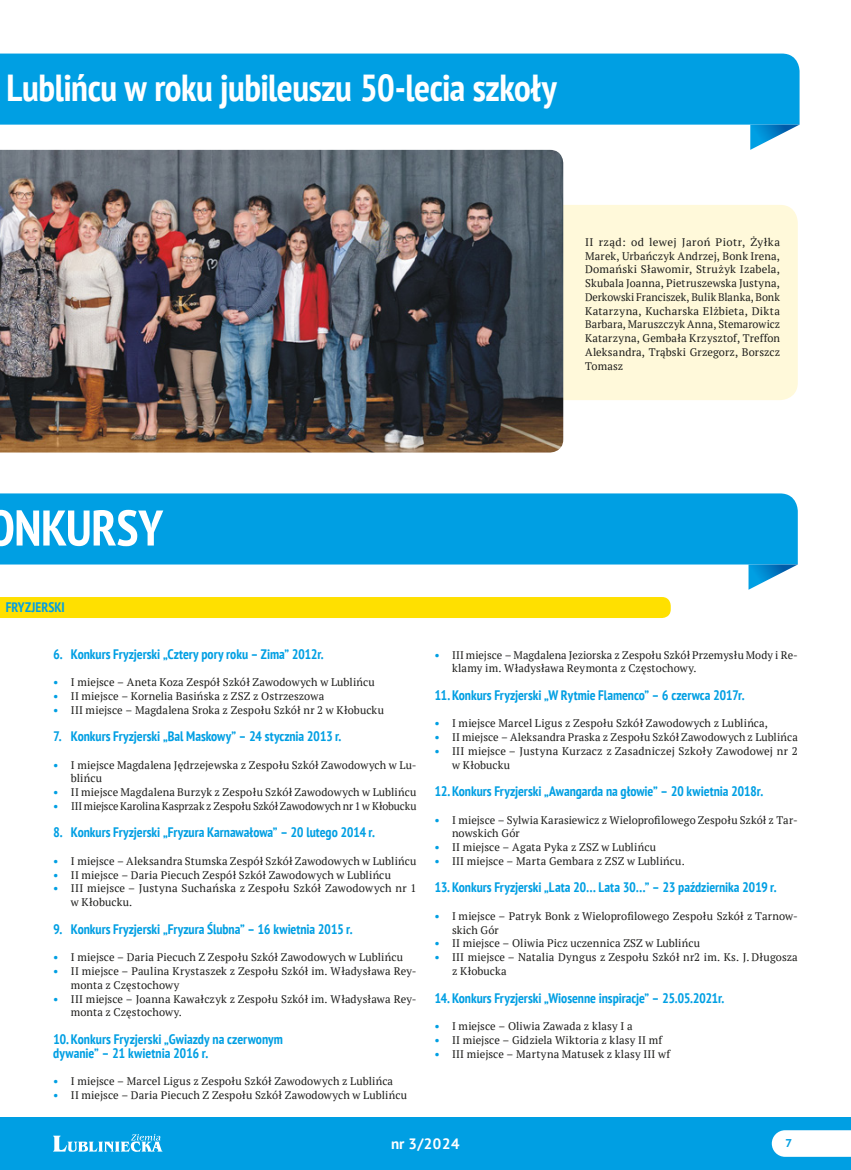
<style>
.page{position:relative;width:851px;height:1170px;background:#fff}
.page>*{position:absolute;margin:0;border:0;box-sizing:border-box;transform-origin:0 0}
.t1{font:700 condensed 50px "PT Sans";letter-spacing:-.005em;color:#fff}
.t2{font:700 condensed 37.5px "PT Sans";letter-spacing:-.01em;color:#fff}
.t3{font:700 15px "PT Sans";color:#fff}
.Paragraph_Style_1{font:700 condensed 13.75px/13.8px "PT Sans";letter-spacing:-.005em;color:#009fe3}
.t4{font:700 11.25px "PT Sans Caption";color:#009fe3}
._1_txt{font:11px/13.8px "PT Serif";letter-spacing:.01em;color:#1d1d1b}
._1_txt-2{font:11px "PT Serif";letter-spacing:-.01em;color:#1d1d1b}
.s1{font-weight:700;color:#009fe3}
</style>
<div class="page">
<div style="left:0;top:597px;width:670px;height:21px;background:#ffe000"></div>
<div style="left:563px;top:205px;width:234px;height:195px;background:#fff9da"></div>
<div style="left:0;top:493px;width:797px;height:71px;background:#009fe3"></div>
<svg style="left:748px;top:564px;width:49px;height:25px"></svg>
<div style="left:0;top:54px;width:799px;height:71px;background:#009fe3"></div>
<svg style="left:750px;top:125px;width:49px;height:25px"></svg>
<img style="left:0;top:150px;width:563px;height:302px">
<div style="left:0;top:1116px;width:850px;height:53px;background:#009fe3"></div>
<svg style="left:771px;top:1130px;width:79px;height:26px;background:#f1f9fd"></svg>
<svg style="left:53px;top:1134px;width:109px;height:17px"></svg>
<h2 class="t2" style="left:7px;top:63px;width:551px">Lublińcu w roku jubileuszu 50-lecia szkoły</h2>
<p class="_1_txt" style="left:585px;top:235px;width:196px;text-align:justify">II rząd: od lewej Jaroń Piotr, Żyłka Marek, Urbańczyk Andrzej, Bonk Irena, Domański Sławomir, Strużyk Izabela, Skubala Joanna, Pietruszewska Justyna, Derkowski Franciszek, Bulik Blanka, Bonk Katarzyna, Kucharska Elżbieta, Dikta Barbara, Maruszczyk Anna, Stemarowicz Katarzyna, Gembała Krzysztof, Treffon Aleksandra, Trąbski Grzegorz, Borszcz Tomasz</p>
<h1 class="t1" style="left:-13px;top:494px;width:177px">ONKURSY</h1>
<p class="Paragraph_Style_1" style="left:6px;top:599px;width:61px">FRYZJERSKI</p>
<p class="Paragraph_Style_1" style="left:53px;top:646px;width:272px">6. Konkurs Fryzjerski „Cztery pory roku – Zima” 2012r.</p>
<p class="_1_txt" style="left:53px;top:675px;width:323px"><span class="s1">•</span> I miejsce – Aneta Koza Zespół Szkół Zawodowych w Lublińcu</p>
<p class="_1_txt" style="left:53px;top:689px;width:272px"><span class="s1">•</span> II miejsce – Kornelia Basińska z ZSZ z Ostrzeszowa</p>
<p class="_1_txt" style="left:53px;top:702px;width:332px"><span class="s1">•</span> III miejsce – Magdalena Sroka z Zespołu Szkół nr 2 w Kłobucku</p>
<p class="Paragraph_Style_1" style="left:53px;top:729px;width:289px">7. Konkurs Fryzjerski „Bal Maskowy” – 24 stycznia 2013 r.</p>
<p class="_1_txt" style="left:71px;top:757px;width:347px;text-indent:-18px"><span class="s1">•</span> I miejsce Magdalena Jędrzejewska z Zespołu Szkół Zawodowych w Lu&shy;blińcu</p>
<p class="_1_txt" style="left:53px;top:785px;width:365px"><span class="s1">•</span> II miejsce Magdalena Burzyk z Zespołu Szkół Zawodowych w Lublińcu</p>
<p class="_1_txt-2" style="left:53px;top:798px;width:365px"><span class="s1">•</span> III miejsce Karolina Kasprzak z Zespołu Szkół Zawodowych nr 1 w Kłobucku</p>
<p class="Paragraph_Style_1" style="left:53px;top:825px;width:323px">8. Konkurs Fryzjerski „Fryzura Karnawałowa” – 20 lutego 2014 r.</p>
<p class="_1_txt" style="left:53px;top:854px;width:365px"><span class="s1">•</span> I miejsce – Aleksandra Stumska Zespół Szkół Zawodowych w Lublińcu</p>
<p class="_1_txt" style="left:53px;top:867px;width:339px"><span class="s1">•</span> II miejsce – Daria Piecuch Zespół Szkół Zawodowych w Lublińcu</p>
<p class="_1_txt" style="left:71px;top:881px;width:347px;text-indent:-18px"><span class="s1">•</span> III miejsce – Justyna Suchańska z Zespołu Szkół Zawodowych nr 1 w Kłobucku.</p>
<p class="Paragraph_Style_1" style="left:53px;top:921px;width:300px">9. Konkurs Fryzjerski „Fryzura Ślubna” – 16 kwietnia 2015 r.</p>
<p class="_1_txt" style="left:53px;top:950px;width:351px"><span class="s1">•</span> I miejsce – Daria Piecuch Z Zespołu Szkół Zawodowych w Lublińcu</p>
<p class="_1_txt" style="left:71px;top:964px;width:347px;text-indent:-18px"><span class="s1">•</span> II miejsce – Paulina Krystaszek z Zespołu Szkół im. Władysława Rey&shy;monta z Częstochowy</p>
<p class="_1_txt" style="left:71px;top:991px;width:347px;text-indent:-18px"><span class="s1">•</span> III miejsce – Joanna Kawałczyk z Zespołu Szkół im. Władysława Rey&shy;monta z Częstochowy.</p>
<p class="Paragraph_Style_1" style="left:53px;top:1031px;width:231px">10. Konkurs Fryzjerski „Gwiazdy na czerwonym dywanie” – 21 kwietnia 2016 r.</p>
<p class="_1_txt" style="left:53px;top:1074px;width:341px"><span class="s1">•</span> I miejsce – Marcel Ligus z Zespołu Szkół Zawodowych z Lublińca</p>
<p class="_1_txt" style="left:53px;top:1087px;width:355px"><span class="s1">•</span> II miejsce – Daria Piecuch Z Zespołu Szkół Zawodowych w Lublińcu</p>
<p class="_1_txt" style="left:452px;top:647px;width:347px;text-indent:-18px"><span class="s1">•</span> III miejsce – Magdalena Jeziorska z Zespołu Szkół Przemysłu Mody i Re&shy;klamy im. Władysława Reymonta z Częstochowy.</p>
<p class="Paragraph_Style_1" style="left:434px;top:687px;width:311px">11. Konkurs Fryzjerski „W Rytmie Flamenco” – 6 czerwca 2017r.</p>
<p class="_1_txt" style="left:434px;top:716px;width:335px"><span class="s1">•</span> I miejsce Marcel Ligus z Zespołu Szkół Zawodowych z Lublińca,</p>
<p class="_1_txt" style="left:434px;top:730px;width:365px"><span class="s1">•</span> II miejsce – Aleksandra Praska z Zespołu Szkół Zawodowych z Lublińca</p>
<p class="_1_txt" style="left:452px;top:744px;width:347px;text-indent:-18px"><span class="s1">•</span> III miejsce – Justyna Kurzacz z Zasadniczej Szkoły Zawodowej nr 2 w Kłobucku</p>
<p class="Paragraph_Style_1" style="left:434px;top:784px;width:330px">12. Konkurs Fryzjerski „Awangarda na głowie” – 20 kwietnia 2018r.</p>
<p class="_1_txt" style="left:452px;top:812px;width:347px;text-indent:-18px"><span class="s1">•</span> I miejsce – Sylwia Karasiewicz z Wieloprofilowego Zespołu Szkół z Tar&shy;nowskich Gór</p>
<p class="_1_txt" style="left:434px;top:840px;width:223px"><span class="s1">•</span> II miejsce – Agata Pyka z ZSZ w Lublińcu</p>
<p class="_1_txt" style="left:434px;top:854px;width:252px"><span class="s1">•</span> III miejsce – Marta Gembara z ZSZ w Lublińcu.</p>
<p class="Paragraph_Style_1" style="left:434px;top:880px;width:343px">13. Konkurs Fryzjerski „Lata 20… Lata 30…” – 23 października 2019 r.</p>
<p class="_1_txt" style="left:452px;top:909px;width:347px;text-indent:-18px"><span class="s1">•</span> I miejsce – Patryk Bonk z Wieloprofilowego Zespołu Szkół z Tarnow&shy;skich Gór</p>
<p class="_1_txt" style="left:434px;top:936px;width:267px"><span class="s1">•</span> II miejsce – Oliwia Picz uczennica ZSZ w Lublińcu</p>
<p class="_1_txt" style="left:452px;top:950px;width:347px;text-indent:-18px"><span class="s1">•</span> III miejsce – Natalia Dyngus z Zespołu Szkół nr2 im. Ks. J. Długosza z Kłobucka</p>
<p class="Paragraph_Style_1" style="left:434px;top:990px;width:291px">14. Konkurs Fryzjerski „Wiosenne inspiracje” – 25.05.2021r.</p>
<p class="_1_txt" style="left:434px;top:1019px;width:200px"><span class="s1">•</span> I miejsce – Oliwia Zawada z klasy I a</p>
<p class="_1_txt" style="left:434px;top:1032px;width:229px"><span class="s1">•</span> II miejsce – Gidziela Wiktoria z klasy II mf</p>
<p class="_1_txt" style="left:434px;top:1046px;width:237px"><span class="s1">•</span> III miejsce – Martyna Matusek z klasy III wf</p>
<h3 class="t3" style="left:391px;top:1133px;width:70px">nr 3/2024</h3>
<p class="t4" style="left:785px;top:1135px;width:9px">7</p>
</div>
